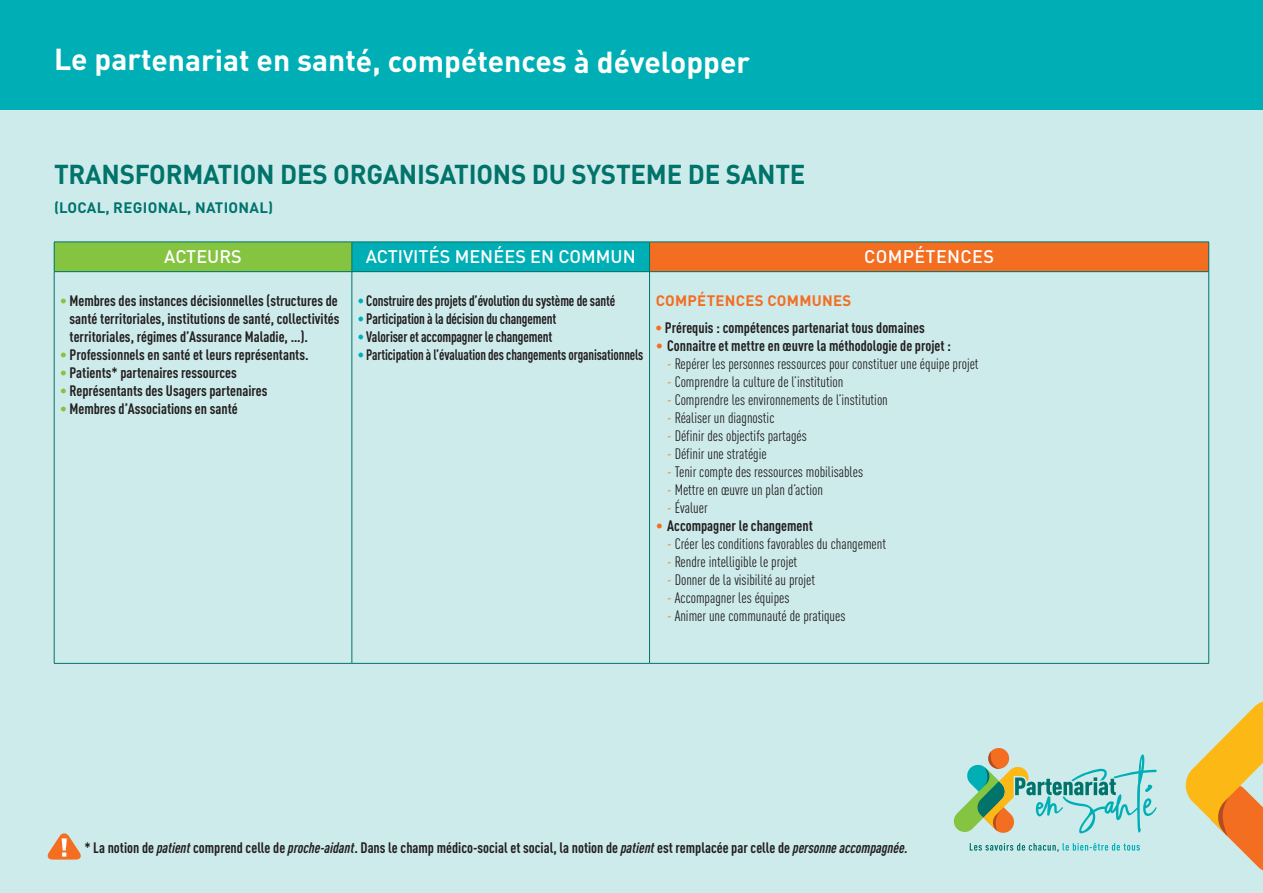
<style>
.page{position:relative;width:1263px;height:893px;background:#ceebec}
.page>*{position:absolute;margin:0;border:0;box-sizing:border-box;transform-origin:0 0}
.t1{font:700 30px "DIN Pro";color:#fff}
.t2{font:700 27px "DIN Pro";color:#00736a;scale:.96 1}
.t3{font:500 18px "DIN Pro";color:#fff}
.t4{font:500 18px "DIN Pro";letter-spacing:.02em;color:#fff}
.t5{font:700 condensed 15px/18px "DIN Pro";color:#231f20;text-align:justify}
.t6{font:condensed 15px "DIN Pro";color:#231f20}
.t7{font:700 condensed 15px "DIN Pro";color:#231f20;scale:.93 1}
.t8{font:700 condensed 15px "DIN Pro";color:#231f20;scale:.91 1}
.t9{font:700 15px "DIN Pro";color:#00736a}
.t10{font:700 15px "DIN Pro";color:#f36e21}
.s1{color:#84c440}
.s2{color:#f36e21}
.s3{font-weight:400;font-stretch:normal;color:#f36e21}
.s4{color:#00afb5}
.s5{font-style:italic}
</style>
<div class="page">
<div style="left:0;top:0;width:1263px;height:109px;background:#00afb5"></div>
<div style="left:54px;top:242px;width:298px;height:30px;background:#84c440"></div>
<div style="left:352px;top:242px;width:297px;height:30px;background:#00afb5"></div>
<div style="left:649px;top:242px;width:560px;height:30px;background:#f36e21"></div>
<hr style="left:54px;top:242px;width:298px;height:1px;background:#00736a">
<svg style="left:54px;top:242px;width:1px;height:29px"></svg>
<hr style="left:352px;top:242px;width:297px;height:1px;background:#00736a">
<svg style="left:352px;top:242px;width:1px;height:29px"></svg>
<hr style="left:649px;top:242px;width:560px;height:1px;background:#00736a">
<svg style="left:649px;top:242px;width:1px;height:29px"></svg>
<svg style="left:1208px;top:242px;width:1px;height:29px"></svg>
<hr style="left:54px;top:271px;width:298px;height:1px;background:#00736a">
<hr style="left:54px;top:272px;width:1px;height:391px;background:#00736a">
<hr style="left:352px;top:271px;width:297px;height:1px;background:#00736a">
<hr style="left:352px;top:272px;width:1px;height:391px;background:#00736a">
<hr style="left:649px;top:271px;width:560px;height:1px;background:#00736a">
<hr style="left:649px;top:272px;width:1px;height:391px;background:#00736a">
<hr style="left:1208px;top:272px;width:1px;height:391px;background:#00736a">
<hr style="left:54px;top:663px;width:298px;height:1px;background:#00736a">
<hr style="left:352px;top:663px;width:297px;height:1px;background:#00736a">
<hr style="left:649px;top:663px;width:560px;height:1px;background:#00736a">
<svg style="left:970px;top:843px;width:170px;height:9px"></svg>
<svg style="left:953px;top:748px;width:204px;height:86px"></svg>
<svg style="left:1186px;top:701px;width:77px;height:170px"></svg>
<svg style="left:47px;top:833px;width:34px;height:26px"></svg>
<h1 class="t1" style="left:54px;top:36px;width:698px">Le partenariat en santé, compétences à développer</h1>
<h2 class="t2" style="left:54px;top:152px;width:784px">TRANSFORMATION DES ORGANISATIONS DU SYSTEME DE SANTE</h2>
<p class="t9" style="left:54px;top:195px;width:221px">(LOCAL, REGIONAL, NATIONAL)</p>
<p class="t3" style="left:164px;top:242px;width:79px">ACTEURS</p>
<p class="t3" style="left:366px;top:242px;width:271px">ACTIVITÉS MENÉES EN COMMUN</p>
<p class="t4" style="left:864px;top:242px;width:131px">COMPÉTENCES</p>
<p class="t5" style="left:70px;top:291px;width:271px;text-indent:-9px"><span class="s1">•</span> Membres des instances décisionnelles (structures de santé territoriales, institutions de santé, collectivités territoriales, régimes d’Assurance Maladie, …).</p>
<p class="t5" style="left:60px;top:345px;width:250px"><span class="s1">•</span> Professionnels en santé et leurs représentants.</p>
<p class="t5" style="left:60px;top:363px;width:178px"><span class="s1">•</span> Patients* partenaires ressources</p>
<p class="t5" style="left:60px;top:381px;width:209px"><span class="s1">•</span> Représentants des Usagers partenaires</p>
<p class="t5" style="left:60px;top:399px;width:179px"><span class="s1">•</span> Membres d’Associations en santé</p>
<p class="t10" style="left:656px;top:288px;width:197px">COMPÉTENCES COMMUNES</p>
<p class="t5" style="left:655px;top:318px;width:271px"><span class="s2">•</span> Prérequis : compétences partenariat tous domaines</p>
<p class="t5" style="left:655px;top:336px;width:297px"><span class="s3">•</span> Connaitre et mettre en œuvre la méthodologie de projet :</p>
<p class="t6" style="left:667px;top:353px;width:313px"><span class="s2">-</span> Repérer les personnes ressources pour constituer une équipe projet</p>
<p class="t6" style="left:667px;top:371px;width:178px"><span class="s2">-</span> Comprendre la culture de l’institution</p>
<p class="t6" style="left:667px;top:389px;width:222px"><span class="s2">-</span> Comprendre les environnements de l’institution</p>
<p class="t6" style="left:667px;top:407px;width:109px"><span class="s2">-</span> Réaliser un diagnostic</p>
<p class="t6" style="left:667px;top:425px;width:141px"><span class="s2">-</span> Définir des objectifs partagés</p>
<p class="t6" style="left:667px;top:443px;width:101px"><span class="s2">-</span> Définir une stratégie</p>
<p class="t6" style="left:667px;top:461px;width:197px"><span class="s2">-</span> Tenir compte des ressources mobilisables</p>
<p class="t6" style="left:667px;top:479px;width:157px"><span class="s2">-</span> Mettre en œuvre un plan d’action</p>
<p class="t6" style="left:667px;top:497px;width:42px"><span class="s2">-</span> Évaluer</p>
<p class="t5" style="left:655px;top:516px;width:159px"><span class="s3">•</span> Accompagner le changement</p>
<p class="t6" style="left:667px;top:533px;width:220px"><span class="s2">-</span> Créer les conditions favorables du changement</p>
<p class="t6" style="left:667px;top:551px;width:132px"><span class="s2">-</span> Rendre intelligible le projet</p>
<p class="t6" style="left:667px;top:569px;width:149px"><span class="s2">-</span> Donner de la visibilité au projet</p>
<p class="t6" style="left:667px;top:587px;width:124px"><span class="s2">-</span> Accompagner les équipes</p>
<p class="t6" style="left:667px;top:605px;width:180px"><span class="s2">-</span> Animer une communauté de pratiques</p>
<p class="t7" style="left:358px;top:290px;width:278px"><span class="s4">•</span> Construire des projets d’évolution du système de santé</p>
<p class="t7" style="left:358px;top:308px;width:215px"><span class="s4">•</span> Participation à la décision du changement</p>
<p class="t7" style="left:358px;top:326px;width:211px"><span class="s4">•</span> Valoriser et accompagner le changement</p>
<p class="t8" style="left:358px;top:344px;width:315px"><span class="s4">•</span> Participation à l’évaluation des changements organisationnels</p>
<p class="t5" style="left:84px;top:837px;width:825px">* La notion de <span class="s5">patient</span> comprend celle de <span class="s5">proche-aidant</span>. Dans le champ médico-social et social, la notion de <span class="s5">patient</span> est remplacée par celle de <span class="s5">personne accompagnée.</span></p>
</div>
